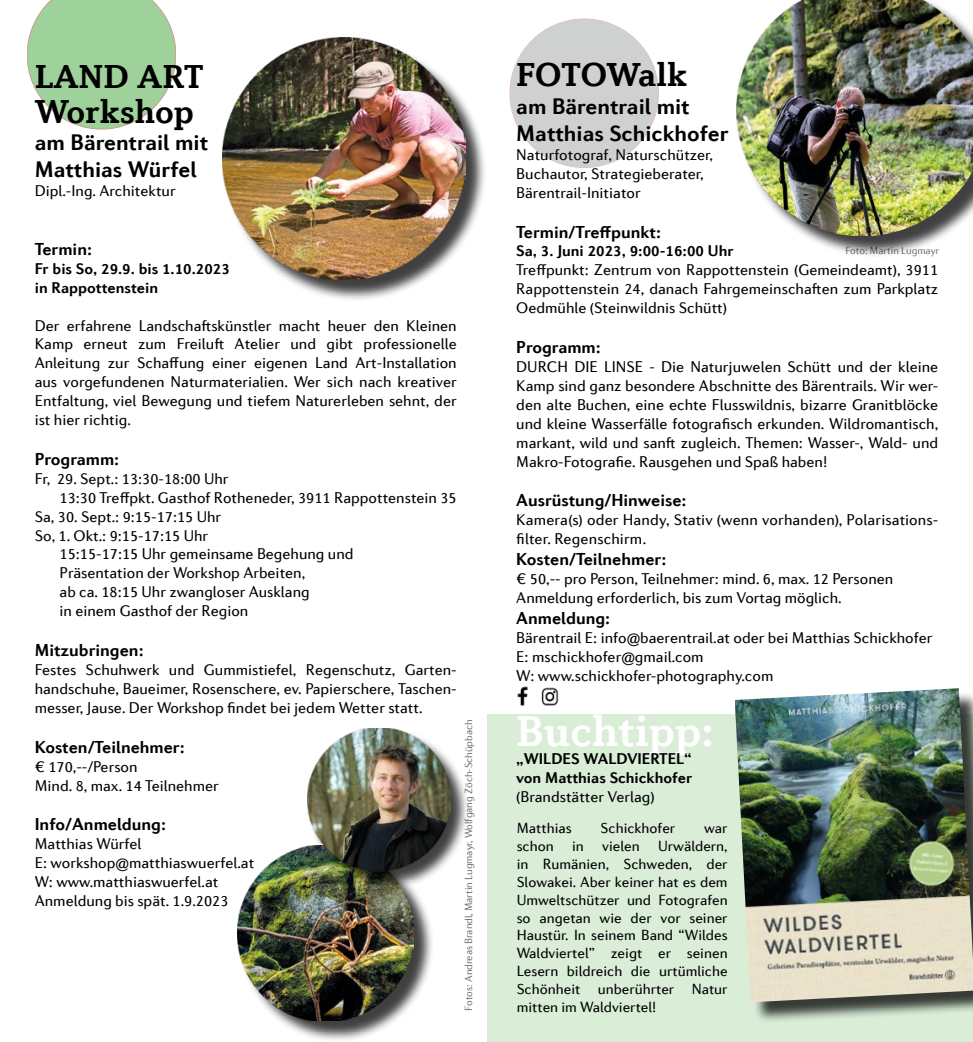
<style>
.page{position:relative;width:973px;height:1042px;background:#fff}
.page>*{position:absolute;margin:0;border:0;box-sizing:border-box;transform-origin:0 0}
.t1{font:700 45.5px "Diverda Serif Com";color:#fff}
.t2{font:700 35px/35px "Diverda Serif Com";color:#000}
.t3{font:700 22.75px/27.3px "Diverda Sans Com";color:#000}
.t4{font:700 17.5px "Diverda Sans Com";color:#000}
.t5{font:15.75px/18.9px "Diverda Sans Com";color:#000}
.t6{font:700 15.75px/18.9px "Diverda Sans Com";color:#000}
.t7{font:14.88px/17.8px "Diverda Sans Com";color:#000;text-align:justify}
.t8{font:300 10.5px "Diverda Sans Com";color:#5d6366}
</style>
<div class="page">
<div style="left:487px;top:714px;width:485px;height:328px;background:#d9edd7"></div>
<div style="left:225px;top:40px;width:262px;height:261px;background:#000;opacity:.75"></div>
<img style="left:222px;top:38px;width:243px;height:241px">
<div style="left:239px;top:848px;width:196px;height:194px;background:#000;opacity:.75"></div>
<img style="left:237px;top:845px;width:176px;height:175px">
<svg style="left:27px;top:0;width:149px;height:129px"></svg>
<div style="left:738px;top:0;width:234px;height:257px;background:#000;opacity:.75"></div>
<img style="left:736px;top:0;width:236px;height:236px">
<div style="left:510px;top:19px;width:148px;height:148px;background:#cfd1d1;border-radius:50%"></div>
<div style="left:308px;top:729px;width:162px;height:161px;background:#000;opacity:.75"></div>
<img style="left:308px;top:728px;width:142px;height:142px">
<img style="left:517px;top:686px;width:11px;height:20px">
<img style="left:541px;top:687px;width:18px;height:19px">
<div style="left:737px;top:691px;width:235px;height:332px;background:#000;opacity:.75"></div>
<img style="left:735px;top:688px;width:237px;height:314px">
<h2 class="t2" style="left:35px;top:58px;width:170px">LAND ART<br>Workshop</h2>
<h3 class="t3" style="left:35px;top:128px;width:175px">am Bärentrail mit<br>Matthias Würfel</h3>
<p class="t5" style="left:35px;top:181px;width:142px">Dipl.-Ing. Architektur</p>
<p class="t4" style="left:35px;top:239px;width:59px">Termin:</p>
<p class="t6" style="left:35px;top:259px;width:196px">Fr bis So, 29.9. bis 1.10.2023 in Rappottenstein</p>
<p class="t5" style="left:35px;top:316px;width:423px;text-align:justify">Der erfahrene Landschaftskünstler macht heuer den Kleinen Kamp erneut zum Freiluft Atelier und gibt professionelle Anleitung zur Schaffung einer eigenen Land Art-Installation aus vorgefundenen Naturmaterialien. Wer sich nach kreativer Entfaltung, viel Bewegung und tiefem Naturerleben sehnt, der ist hier richtig.</p>
<p class="t4" style="left:35px;top:449px;width:86px">Programm:</p>
<p class="t5" style="left:35px;top:469px;width:195px">Fr, 29. Sept.: 13:30-18:00 Uhr</p>
<p class="t5" style="left:60px;top:488px;width:398px">13:30 Treffpkt. Gasthof Rotheneder, 3911 Rappottenstein 35</p>
<p class="t5" style="left:35px;top:507px;width:188px">Sa, 30. Sept.: 9:15-17:15 Uhr</p>
<p class="t5" style="left:35px;top:526px;width:175px">So, 1. Okt.: 9:15-17:15 Uhr</p>
<p class="t5" style="left:60px;top:544px;width:295px">15:15-17:15 Uhr gemeinsame Begehung und</p>
<p class="t5" style="left:60px;top:563px;width:247px">Präsentation der Workshop Arbeiten,</p>
<p class="t5" style="left:60px;top:582px;width:251px">ab ca. 18:15 Uhr zwangloser Ausklang</p>
<p class="t5" style="left:60px;top:601px;width:190px">in einem Gasthof der Region</p>
<p class="t4" style="left:35px;top:640px;width:110px">Mitzubringen:</p>
<p class="t5" style="left:35px;top:660px;width:423px;text-align:justify">Festes Schuhwerk und Gummistiefel, Regenschutz, Garten&shy;handschuhe, Baueimer, Rosenschere, ev. Papierschere, Taschen&shy;messer, Jause. Der Workshop findet bei jedem Wetter statt.</p>
<p class="t4" style="left:35px;top:736px;width:152px">Kosten/Teilnehmer:</p>
<p class="t5" style="left:35px;top:757px;width:185px">€ 170,--/Person<br>Mind. 8, max. 14 Teilnehmer</p>
<p class="t4" style="left:35px;top:814px;width:133px">Info/Anmeldung:</p>
<p class="t5" style="left:35px;top:834px;width:221px">Matthias Würfel<br>E: workshop@matthiaswuerfel.at<br>W: www.matthiaswuerfel.at<br>Anmeldung bis spät. 1.9.2023</p>
<p class="t8" style="left:462px;top:1010px;width:293px;rotate:-90deg">Fotos: Andreas Brandl, Martin Lugmayr, Wolfgang Zöch-Schüpbach</p>
<h2 class="t2" style="left:516px;top:57px;width:172px">FOTOWalk</h2>
<h3 class="t3" style="left:516px;top:92px;width:214px">am Bärentrail mit<br>Matthias Schickhofer</h3>
<p class="t5" style="left:516px;top:145px;width:198px">Naturfotograf, Naturschützer,<br>Buchautor, Strategieberater,<br>Bärentrail-Initiator</p>
<p class="t4" style="left:516px;top:221px;width:146px">Termin/Treffpunkt:</p>
<p class="t6" style="left:516px;top:241px;width:219px">Sa, 3. Juni 2023, 9:00-16:00 Uhr</p>
<p class="t5" style="left:516px;top:260px;width:423px;text-align:justify">Treffpunkt: Zentrum von Rappottenstein (Gemeindeamt), 3911<br>Rappottenstein 24, danach Fahrgemeinschaften zum Parkplatz Oedmühle (Steinwildnis Schütt)</p>
<p class="t4" style="left:516px;top:337px;width:86px">Programm:</p>
<p class="t5" style="left:516px;top:357px;width:423px;text-align:justify">DURCH DIE LINSE - Die Naturjuwelen Schütt und der kleine Kamp sind ganz besondere Abschnitte des Bärentrails. Wir wer&shy;den alte Buchen, eine echte Flusswildnis, bizarre Granitblöcke und kleine Wasserfälle fotografisch erkunden. Wildromantisch, markant, wild und sanft zugleich. Themen: Wasser-, Wald- und Makro-Fotografie. Rausgehen und Spaß haben!</p>
<p class="t4" style="left:516px;top:490px;width:172px">Ausrüstung/Hinweise:</p>
<p class="t5" style="left:516px;top:510px;width:423px">Kamera(s) oder Handy, Stativ (wenn vorhanden), Polarisations&shy;filter. Regenschirm.</p>
<p class="t4" style="left:516px;top:549px;width:152px">Kosten/Teilnehmer:</p>
<p class="t5" style="left:516px;top:569px;width:378px">€ 50,-- pro Person, Teilnehmer: mind. 6, max. 12 Personen<br>Anmeldung erforderlich, bis zum Vortag möglich.</p>
<p class="t4" style="left:516px;top:608px;width:95px">Anmeldung:</p>
<p class="t5" style="left:516px;top:628px;width:417px">Bärentrail E: info@baerentrail.at oder bei Matthias Schickhofer<br>E: mschickhofer@gmail.com<br>W: www.schickhofer-photography.com</p>
<h1 class="t1" style="left:516px;top:704px;width:199px">Buchtipp:</h1>
<p class="t6" style="left:516px;top:749px;width:177px">„WILDES WALDVIERTEL“ von Matthias Schickhofer</p>
<p class="t5" style="left:516px;top:787px;width:140px">(Brandstätter Verlag)</p>
<p class="t8" style="left:845px;top:244px;width:95px">Foto: Martin Lugmayr</p>
<p class="t7" style="left:516px;top:819px;width:56px">Matthias</p>
<p class="t7" style="left:600px;top:819px;width:76px">Schickhofer</p>
<p class="t7" style="left:516px;top:819px;width:212px;text-indent:187px">war schon in vielen Urwäldern, in Rumänien, Schweden, der Slowakei. Aber keiner hat es dem Umweltschützer und Fotografen so angetan wie der vor seiner Haustür. In seinem Band “Wildes Waldviertel” zeigt er seinen Lesern bildreich die urtümliche Schönheit unberührter Natur mitten im Waldviertel!</p>
</div>
